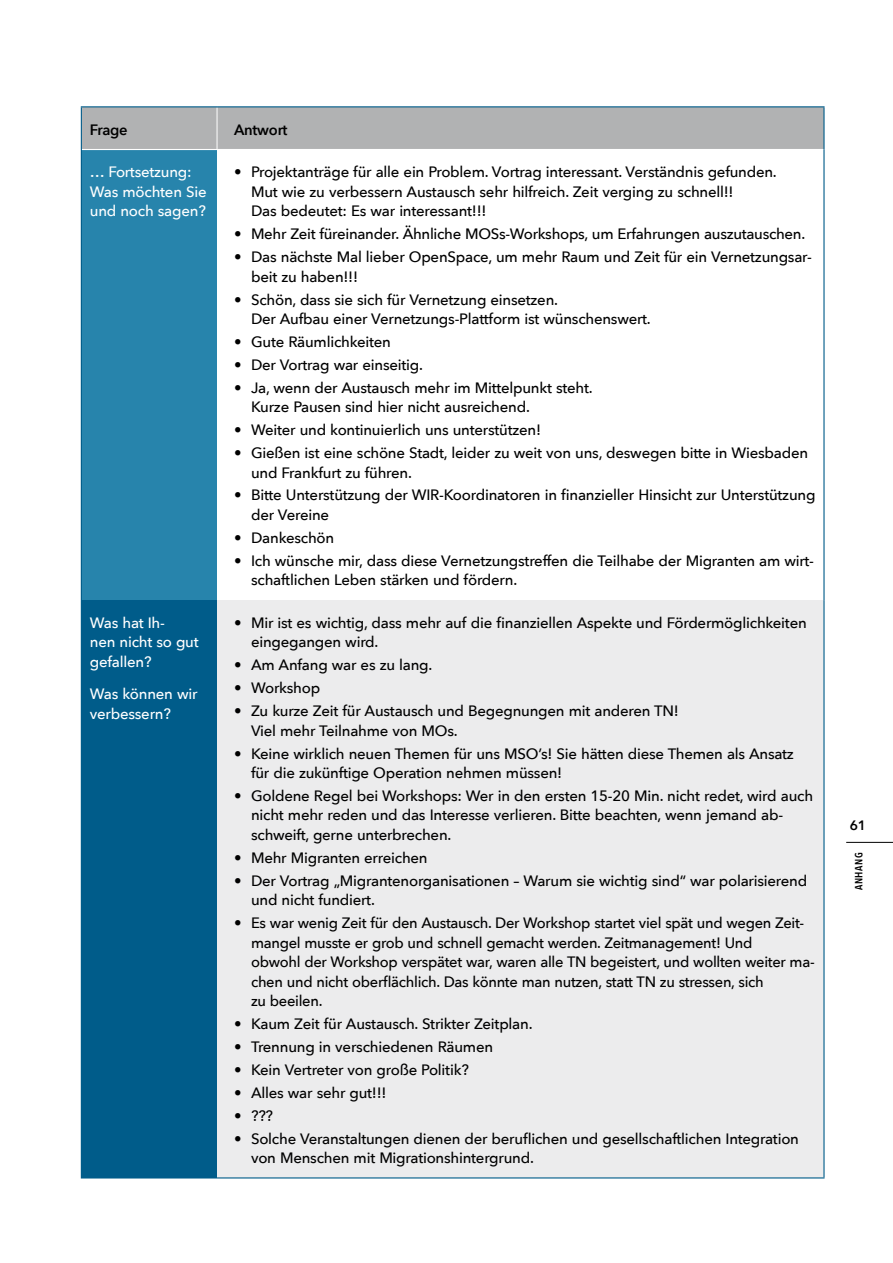
<style>
.page{position:relative;width:893px;height:1263px;background:#fff}
.page>*{position:absolute;margin:0;border:0;box-sizing:border-box;transform-origin:0 0}
.t1{font:500 15px/19.5px "Avenir Next";letter-spacing:-.015em;color:#000}
.Tabelle_Rand{font:500 15px/19.5px "Avenir Next";letter-spacing:-.015em;color:#fff}
.t2{font:600 15px "Avenir Next";letter-spacing:-.015em;color:#000}
.t3{font:600 13.5px "Avenir Next LT Pro";color:#000}
.t4{font:600 10.5px "Avenir Next Condensed";letter-spacing:.05em;color:#000}
</style>
<div class="page">
<div style="left:82px;top:107px;width:741px;height:42px;background:#b1b2b3"></div>
<div style="left:81px;top:150px;width:136px;height:450px;background:#2784ac"></div>
<div style="left:81px;top:600px;width:136px;height:578px;background:#005c8a"></div>
<div style="left:217px;top:600px;width:607px;height:578px;background:#ececed"></div>
<hr style="left:217px;top:107px;width:1px;height:42px;background:#fff">
<hr style="left:81px;top:106px;width:136px;height:1px;background:#005c8a">
<hr style="left:81px;top:107px;width:1px;height:42px;background:#005c8a">
<hr style="left:217px;top:106px;width:608px;height:1px;background:#005c8a">
<hr style="left:823px;top:107px;width:2px;height:42px;background:#005c8a">
<hr style="left:81px;top:150px;width:1px;height:450px;background:#005c8a">
<hr style="left:823px;top:150px;width:2px;height:450px;background:#005c8a">
<hr style="left:823px;top:600px;width:2px;height:577px;background:#005c8a">
<hr style="left:217px;top:1177px;width:608px;height:1px;background:#005c8a">
<hr style="left:846px;top:842px;width:47px;height:1px;background:#000">
<p class="t2" style="left:90px;top:117px;width:39px">Frage</p>
<p class="t2" style="left:234px;top:117px;width:55px">Antwort</p>
<p class="Tabelle_Rand" style="left:90px;top:162px;width:118px">… Fortsetzung:<br>Was möchten Sie und noch sagen?</p>
<p class="t1" style="left:251px;top:162px;width:527px;text-indent:-17px">• Projektanträge für alle ein Problem. Vortrag interessant. Verständnis gefunden.<br>Mut wie zu verbessern Austausch sehr hilfreich. Zeit verging zu schnell!!<br>Das bedeutet: Es war interessant!!!</p>
<p class="t1" style="left:234px;top:224px;width:573px">• Mehr Zeit füreinander. Ähnliche MOSs-Workshops, um Erfahrungen auszutauschen.</p>
<p class="t1" style="left:251px;top:247px;width:562px;text-indent:-17px">• Das nächste Mal lieber OpenSpace, um mehr Raum und Zeit für ein Vernetzungsar&shy;beit zu haben!!!</p>
<p class="t1" style="left:251px;top:289px;width:401px;text-indent:-17px">• Schön, dass sie sich für Vernetzung einsetzen.<br>Der Aufbau einer Vernetzungs-Plattform ist wünschenswert.</p>
<p class="t1" style="left:234px;top:331px;width:158px">• Gute Räumlichkeiten</p>
<p class="t1" style="left:234px;top:354px;width:190px">• Der Vortrag war einseitig.</p>
<p class="t1" style="left:251px;top:377px;width:343px;text-indent:-17px">• Ja, wenn der Austausch mehr im Mittelpunkt steht.<br>Kurze Pausen sind hier nicht ausreichend.</p>
<p class="t1" style="left:234px;top:420px;width:308px">• Weiter und kontinuierlich uns unterstützen!</p>
<p class="t1" style="left:251px;top:442px;width:559px;text-indent:-17px">• Gießen ist eine schöne Stadt, leider zu weit von uns, deswegen bitte in Wiesbaden und Frankfurt zu führen.</p>
<p class="t1" style="left:251px;top:485px;width:566px;text-indent:-17px">• Bitte Unterstützung der WIR-Koordinatoren in finanzieller Hinsicht zur Unterstützung der Vereine</p>
<p class="t1" style="left:234px;top:527px;width:102px">• Dankeschön</p>
<p class="t1" style="left:251px;top:550px;width:564px;text-indent:-17px">• Ich wünsche mir, dass diese Vernetzungstreffen die Teilhabe der Migranten am wirt&shy;schaftlichen Leben stärken und fördern.</p>
<p class="Tabelle_Rand" style="left:90px;top:612px;width:110px">Was hat Ih-<br>nen nicht so gut gefallen?</p>
<p class="Tabelle_Rand" style="left:90px;top:684px;width:109px">Was können wir verbessern?</p>
<p class="t1" style="left:251px;top:612px;width:557px;text-indent:-17px">• Mir ist es wichtig, dass mehr auf die finanziellen Aspekte und Fördermöglichkeiten eingegangen wird.</p>
<p class="t1" style="left:234px;top:655px;width:200px">• Am Anfang war es zu lang.</p>
<p class="t1" style="left:234px;top:678px;width:88px">• Workshop</p>
<p class="t1" style="left:251px;top:701px;width:429px;text-indent:-17px">• Zu kurze Zeit für Austausch und Begegnungen mit anderen TN!<br>Viel mehr Teilnahme von MOs.</p>
<p class="t1" style="left:251px;top:743px;width:544px;text-indent:-17px">• Keine wirklich neuen Themen für uns MSO’s! Sie hätten diese Themen als Ansatz für die zukünftige Operation nehmen müssen!</p>
<p class="t1" style="left:251px;top:785px;width:564px;text-indent:-17px">• Goldene Regel bei Workshops: Wer in den ersten 15-20 Min. nicht redet, wird auch nicht mehr reden und das Interesse verlieren. Bitte beachten, wenn jemand ab&shy;schweift, gerne unterbrechen.</p>
<p class="t1" style="left:234px;top:847px;width:195px">• Mehr Migranten erreichen</p>
<p class="t1" style="left:251px;top:870px;width:558px;text-indent:-17px">• Der Vortrag „Migrantenorganisationen – Warum sie wichtig sind“ war polarisierend und nicht fundiert.</p>
<p class="t1" style="left:251px;top:913px;width:565px;text-indent:-17px">• Es war wenig Zeit für den Austausch. Der Workshop startet viel spät und wegen Zeit&shy;mangel musste er grob und schnell gemacht werden. Zeitmanagement! Und<br>obwohl der Workshop verspätet war, waren alle TN begeistert, und wollten weiter ma&shy;chen und nicht oberflächlich. Das könnte man nutzen, statt TN zu stressen, sich<br>zu beeilen.</p>
<p class="t1" style="left:234px;top:1013px;width:300px">• Kaum Zeit für Austausch. Strikter Zeitplan.</p>
<p class="t1" style="left:234px;top:1036px;width:261px">• Trennung in verschiedenen Räumen</p>
<p class="t1" style="left:234px;top:1059px;width:236px">• Kein Vertreter von große Politik?</p>
<p class="t1" style="left:234px;top:1082px;width:154px">• Alles war sehr gut!!!</p>
<p class="t1" style="left:234px;top:1105px;width:41px">• ???</p>
<p class="t1" style="left:251px;top:1128px;width:549px;text-indent:-17px">• Solche Veranstaltungen dienen der beruflichen und gesellschaftlichen Integration von Menschen mit Migrationshintergrund.</p>
<p class="t3" style="left:850px;top:817px;width:18px">61</p>
<p class="t4" style="left:850px;top:890px;width:38px;rotate:-90deg">Anhang</p>
</div>
